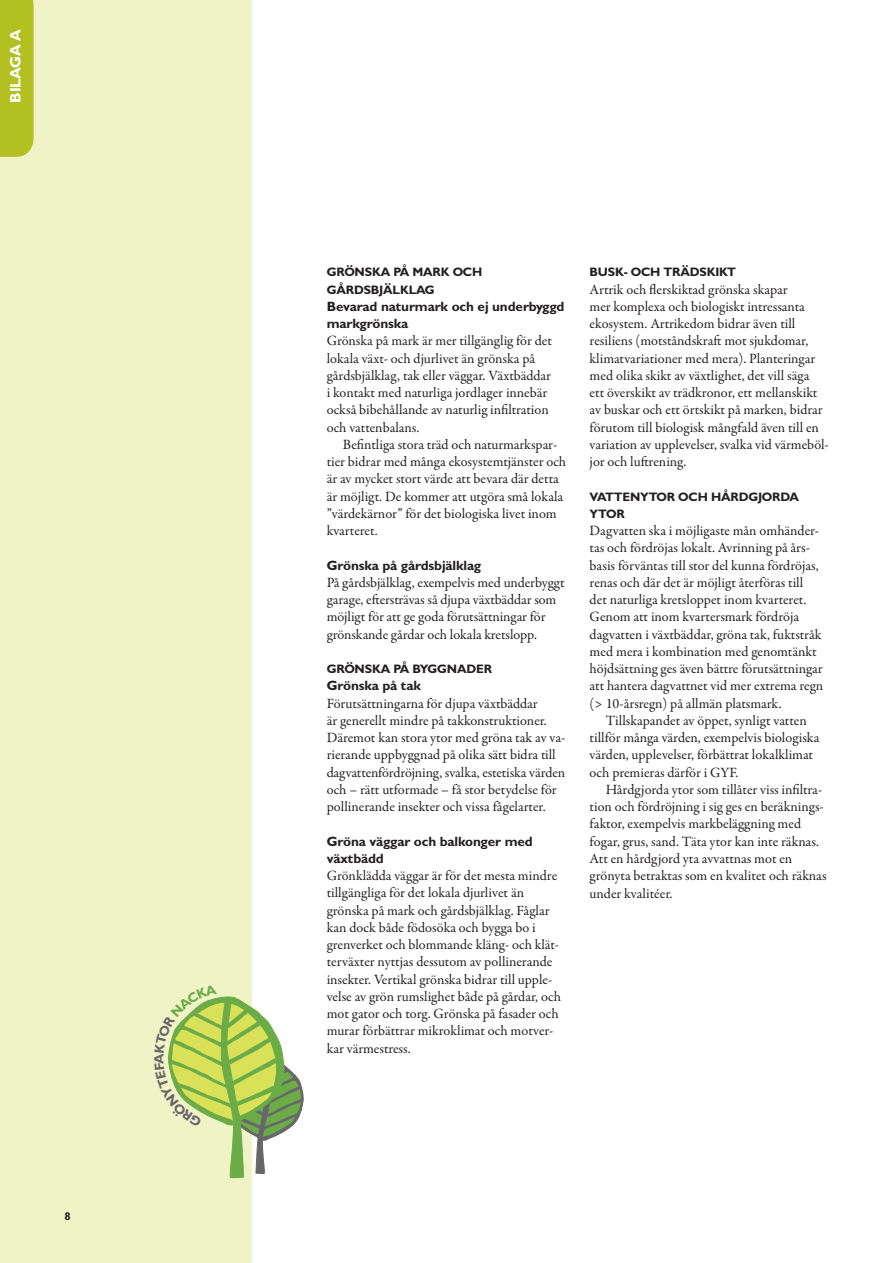
<style>
.page{position:relative;width:893px;height:1263px;background:#fff}
.page>*{position:absolute;margin:0;border:0;box-sizing:border-box;transform-origin:0 0}
.t1{font:700 15px "Gill Sans MT Pro";letter-spacing:-.015em;color:#fff}
.t2{font:14.25px/17.2px "Garamond Premr Pro";color:#231f20}
.t3{font:700 13.5px/17.2px "Gill Sans MT Pro";letter-spacing:-.01em;color:#231f20}
.t4{font:700 12.3px/17.2px "Gill Sans MT Pro";letter-spacing:-.015em;color:#231f20}
.t5{font:700 11.25px "Gill Sans MT Pro";color:#231f20}
</style>
<div class="page">
<div style="left:0;top:0;width:252px;height:1263px;background:#f0f3c6"></div>
<div style="left:0;top:0;width:34px;height:157px;background:#b2c022"></div>
<svg style="left:168px;top:996px;width:136px;height:182px"></svg>
<p class="t1" style="left:6px;top:102px;width:75px;rotate:-90deg">BILAGA A</p>
<p class="t5" style="left:65px;top:1209px;width:8px">8</p>
<p class="t4" style="left:327px;top:263px;width:157px">GRÖNSKA PÅ MARK OCH<br>GÅRDSBJÄLKLAG</p>
<p class="t3" style="left:327px;top:297px;width:239px">Bevarad naturmark och ej underbyggd markgrönska</p>
<p class="t2" style="left:327px;top:333px;width:227px">Grönska på mark är mer tillgänglig för det lokala växt- och djurlivet än grönska på gårdsbjälklag, tak eller väggar. Växtbäddar i kontakt med naturliga jordlager innebär också bibehållande av naturlig infiltration och vattenbalans.</p>
<p class="t2" style="left:327px;top:436px;width:241px;text-indent:16px">Befintliga stora träd och naturmarkspar&shy;tier bidrar med många ekosystemtjänster och är av mycket stort värde att bevara där detta är möjligt. De kommer att utgöra små lokala ”värdekärnor” för det biologiska livet inom kvarteret.</p>
<p class="t3" style="left:327px;top:556px;width:156px">Grönska på gårdsbjälklag</p>
<p class="t2" style="left:327px;top:574px;width:240px">På gårdsbjälklag, exempelvis med underbyggt garage, eftersträvas så djupa växtbäddar som möjligt för att ge goda förutsättningar för grönskande gårdar och lokala kretslopp.</p>
<p class="t4" style="left:327px;top:660px;width:167px">GRÖNSKA PÅ BYGGNADER</p>
<p class="t3" style="left:327px;top:677px;width:96px">Grönska på tak</p>
<p class="t2" style="left:327px;top:695px;width:240px">Förutsättningarna för djupa växtbäddar<br>är generellt mindre på takkonstruktioner.<br>Däremot kan stora ytor med gröna tak av va&shy;rierande uppbyggnad på olika sätt bidra till dagvattenfördröjning, svalka, estetiska värden och – rätt utformade – få stor betydelse för pollinerande insekter och vissa fågelarter.</p>
<p class="t3" style="left:327px;top:832px;width:208px">Gröna väggar och balkonger med växtbädd</p>
<p class="t2" style="left:327px;top:867px;width:236px">Grönklädda väggar är för det mesta mindre tillgängliga för det lokala djurlivet än grönska på mark och gårdsbjälklag. Fåglar kan dock både födosöka och bygga bo i grenverket och blommande kläng- och klät&shy;terväxter nyttjas dessutom av pollinerande insekter. Vertikal grönska bidrar till upple&shy;velse av grön rumslighet både på gårdar, och mot gator och torg. Grönska på fasader och murar förbättrar mikroklimat och motver&shy;kar värmestress.</p>
<p class="t4" style="left:590px;top:263px;width:148px">BUSK- OCH TRÄDSKIKT</p>
<p class="t2" style="left:590px;top:281px;width:241px">Artrik och flerskiktad grönska skapar<br>mer komplexa och biologiskt intressanta ekosystem. Artrikedom bidrar även till resiliens (motståndskraft mot sjukdomar, klimatvariationer med mera). Planteringar med olika skikt av växtlighet, det vill säga<br>ett överskikt av trädkronor, ett mellanskikt av buskar och ett örtskikt på marken, bidrar förutom till biologisk mångfald även till en variation av upplevelser, svalka vid värmeböl&shy;jor och luftrening.</p>
<p class="t4" style="left:590px;top:487px;width:211px">VATTENYTOR OCH HÅRDGJORDA<br>YTOR</p>
<p class="t2" style="left:590px;top:522px;width:235px">Dagvatten ska i möjligaste mån omhänder&shy;tas och fördröjas lokalt. Avrinning på års&shy;basis förväntas till stor del kunna fördröjas, renas och där det är möjligt återföras till det naturliga kretsloppet inom kvarteret.<br>Genom att inom kvartersmark fördröja dagvatten i växtbäddar, gröna tak, fuktstråk med mera i kombination med genomtänkt höjdsättning ges även bättre förutsättningar att hantera dagvattnet vid mer extrema regn (&gt; 10-årsregn) på allmän platsmark.</p>
<p class="t2" style="left:590px;top:712px;width:231px;text-indent:16px">Tillskapandet av öppet, synligt vatten tillför många värden, exempelvis biologiska värden, upplevelser, förbättrat lokalklimat och premieras därför i GYF.</p>
<p class="t2" style="left:590px;top:781px;width:238px;text-indent:16px">Hårdgjorda ytor som tillåter viss infiltra&shy;tion och fördröjning i sig ges en beräknings&shy;faktor, exempelvis markbeläggning med fogar, grus, sand. Täta ytor kan inte räknas.<br>Att en hårdgjord yta avvattnas mot en grönyta betraktas som en kvalitet och räknas under kvalitéer.</p>
</div>
